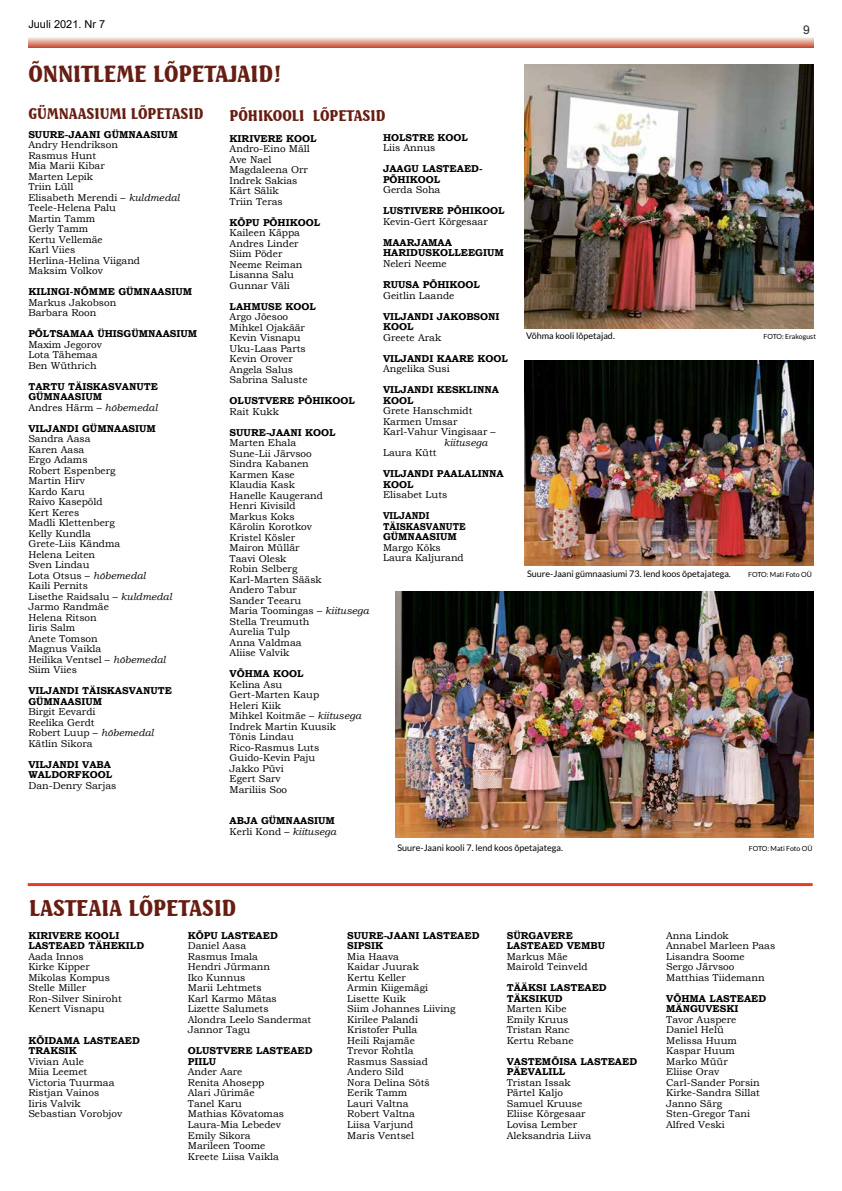
<style>
.page{position:relative;width:842px;height:1191px;background:#fff}
.page>*{position:absolute;margin:0;border:0;box-sizing:border-box;transform-origin:0 0}
.t1{font:800 22.7px "Seagull BT";color:#671d12;scale:.94 1}
.t2{font:800 22.2px "Seagull BT";color:#671d12;scale:.94 1}
.t3{font:800 15px "Seagull BT";color:#671d12;scale:.94 1}
.t4{font:12px "Arial";color:#26221f}
.t5{font:11px "Arial";color:#000}
.t6{font:10px/10.5px "Bookman Old Style";color:#000}
.t7{font:700 10px/10.5px "Bookman Old Style";color:#000}
.t8{font:700 10px/10.5px "Bookman Old Style";color:#000;scale:.92 1}
.t9{font:italic 10px "Bookman Old Style";color:#000}
.t10{font:9px "Lato";color:#000}
.t11{font:7px "Lato";color:#000}
.s1{font-style:italic}
.s2{font-weight:400}
.s3{font-weight:400;font-style:italic}
</style>
<div class="page">
<svg style="left:28px;top:37px;width:786px;height:11px;background:#df9c8d"></svg>
<hr style="left:28px;top:883px;width:785px;height:3px;background:#e63c23">
<img style="left:524px;top:361px;width:290px;height:204px">
<img style="left:396px;top:592px;width:418px;height:245px">
<img style="left:524px;top:65px;width:290px;height:263px">
<p class="t5" style="left:28px;top:17px;width:79px">Juuli 2021. Nr 7</p>
<h1 class="t1" style="left:28px;top:59px;width:272px">ÕNNITLEME LÕPETAJAID!</h1>
<h3 class="t3" style="left:28px;top:104px;width:188px">GÜMNAASIUMI LÕPETASID</h3>
<p class="t7" style="left:28px;top:129px;width:151px">SUURE-JAANI GÜMNAASIUM</p>
<p class="t6" style="left:28px;top:139px;width:153px">Andry Hendrikson<br>Rasmus Hunt<br>Mia Marii Kibar<br>Marten Lepik<br>Triin Lüll<br>Elisabeth Merendi – <span class="s1">kuldmedal<br></span>Teele-Helena Palu<br>Martin Tamm<br>Gerly Tamm<br>Kertu Vellemäe<br>Karl Viies<br>Herlina-Helina Viigand<br>Maksim Volkov</p>
<p class="t7" style="left:28px;top:286px;width:165px">KILINGI-NÕMME GÜMNAASIUM</p>
<p class="t6" style="left:28px;top:297px;width:89px">Markus Jakobson<br>Barbara Roon</p>
<p class="t7" style="left:28px;top:328px;width:170px">PÕLTSAMAA ÜHISGÜMNAASIUM</p>
<p class="t6" style="left:28px;top:339px;width:75px">Maxim Jegorov<br>Lota Tähemaa<br>Ben Wüthrich</p>
<p class="t7" style="left:28px;top:381px;width:131px">TARTU TÄISKASVANUTE<br>GÜMNAASIUM<br><span class="s2">Andres Härm –</span> <span class="s3">hõbemedal</span></p>
<p class="t7" style="left:28px;top:423px;width:129px">VILJANDI GÜMNAASIUM</p>
<p class="t6" style="left:28px;top:433px;width:145px">Sandra Aasa<br>Karen Aasa<br>Ergo Adams<br>Robert Espenberg<br>Martin Hirv<br>Kardo Karu<br>Raivo Kasepõld<br>Kert Keres<br>Madli Klettenberg<br>Kelly Kundla<br>Grete-Liis Kändma<br>Helena Leiten<br>Sven Lindau<br>Lota Otsus – <span class="s1">hõbemedal<br></span>Kaili Pernits<br>Lisethe Raidsalu – <span class="s1">kuldmedal<br></span>Jarmo Randmäe<br>Helena Ritson<br>Iiris Salm<br>Anete Tomson<br>Magnus Vaikla<br>Heilika Ventsel – <span class="s1">hõbemedal<br></span>Siim Viies</p>
<p class="t7" style="left:28px;top:685px;width:145px">VILJANDI TÄISKASVANUTE<br>GÜMNAASIUM</p>
<p class="t6" style="left:28px;top:706px;width:127px">Birgit Eevardi<br>Reelika Gerdt<br>Robert Luup – <span class="s1">hõbemedal<br></span>Kätlin Sikora</p>
<p class="t7" style="left:28px;top:759px;width:85px">VILJANDI VABA<br>WALDORFKOOL</p>
<p class="t6" style="left:28px;top:780px;width:89px">Dan-Denry Sarjas</p>
<h3 class="t3" style="left:230px;top:105px;width:167px">PÕHIKOOLI LÕPETASID</h3>
<p class="t7" style="left:230px;top:133px;width:89px">KIRIVERE KOOL</p>
<p class="t6" style="left:230px;top:143px;width:82px">Andro-Eino Mäll<br>Ave Nael<br>Magdaleena Orr<br>Indrek Sakias<br>Kärt Sälik<br>Triin Teras</p>
<p class="t7" style="left:230px;top:217px;width:92px">KÕPU PÕHIKOOL</p>
<p class="t6" style="left:230px;top:227px;width:74px">Kaileen Käppa<br>Andres Linder<br>Siim Põder<br>Neeme Reiman<br>Lisanna Salu<br>Gunnar Väli</p>
<p class="t7" style="left:230px;top:301px;width:88px">LAHMUSE KOOL</p>
<p class="t6" style="left:230px;top:311px;width:79px">Argo Jõesoo<br>Mihkel Ojakäär<br>Kevin Visnapu<br>Uku-Laas Parts<br>Kevin Orover<br>Angela Salus<br>Sabrina Saluste</p>
<p class="t7" style="left:230px;top:395px;width:127px">OLUSTVERE PÕHIKOOL</p>
<p class="t6" style="left:230px;top:406px;width:51px">Rait Kukk</p>
<p class="t7" style="left:230px;top:427px;width:108px">SUURE-JAANI KOOL</p>
<p class="t6" style="left:230px;top:437px;width:141px">Marten Ehala<br>Sune-Lii Järvsoo<br>Sindra Kabanen<br>Karmen Kase<br>Klaudia Kask<br>Hanelle Kaugerand<br>Henri Kivisild<br>Markus Koks<br>Kärolin Korotkov<br>Kristel Kösler<br>Mairon Müllär<br>Taavi Olesk<br>Robin Selberg<br>Karl-Marten Sääsk<br>Andero Tabur<br>Sander Teearu<br>Maria Toomingas – <span class="s1">kiitusega<br></span>Stella Treumuth<br>Aurelia Tulp<br>Anna Valdmaa<br>Aliise Valvik</p>
<p class="t7" style="left:230px;top:668px;width:75px">VÕHMA KOOL</p>
<p class="t6" style="left:230px;top:679px;width:133px">Kelina Asu<br>Gert-Marten Kaup<br>Heleri Kiik<br>Mihkel Koitmäe – <span class="s1">kiitusega<br></span>Indrek Martin Kuusik<br>Tõnis Lindau<br>Rico-Rasmus Luts<br>Guido-Kevin Paju<br>Jakko Püvi<br>Egert Sarv<br>Mariliis Soo</p>
<p class="t7" style="left:230px;top:815px;width:108px">ABJA GÜMNAASIUM<br><span class="s2">Kerli Kond –</span> <span class="s3">kiitusega</span></p>
<p class="t7" style="left:383px;top:132px;width:87px">HOLSTRE KOOL</p>
<p class="t6" style="left:383px;top:143px;width:54px">Liis Annus</p>
<p class="t7" style="left:383px;top:164px;width:101px">JAAGU LASTEAED-<br>PÕHIKOOL</p>
<p class="t6" style="left:383px;top:185px;width:59px">Gerda Soha</p>
<p class="t7" style="left:383px;top:206px;width:123px">LUSTIVERE PÕHIKOOL</p>
<p class="t6" style="left:383px;top:216px;width:106px">Kevin-Gert Kõrgesaar</p>
<p class="t7" style="left:383px;top:237px;width:122px">MAARJAMAA<br>HARIDUSKOLLEEGIUM</p>
<p class="t6" style="left:383px;top:258px;width:65px">Neleri Neeme</p>
<p class="t7" style="left:383px;top:279px;width:99px">RUUSA PÕHIKOOL</p>
<p class="t6" style="left:383px;top:290px;width:73px">Geitlin Laande</p>
<p class="t7" style="left:383px;top:311px;width:118px">VILJANDI JAKOBSONI<br>KOOL</p>
<p class="t6" style="left:383px;top:332px;width:60px">Greete Arak</p>
<p class="t7" style="left:383px;top:353px;width:126px">VILJANDI KAARE KOOL</p>
<p class="t6" style="left:383px;top:363px;width:68px">Angelika Susi</p>
<p class="t7" style="left:383px;top:384px;width:117px">VILJANDI KESKLINNA<br>KOOL</p>
<p class="t6" style="left:383px;top:405px;width:114px">Grete Hanschmidt<br>Karmen Umsar<br>Karl-Vahur Vingisaar –</p>
<p class="t9" style="left:444px;top:435px;width:45px">kiitusega</p>
<p class="t6" style="left:383px;top:447px;width:55px">Laura Kütt</p>
<p class="t7" style="left:383px;top:468px;width:122px">VILJANDI PAALALINNA<br>KOOL</p>
<p class="t6" style="left:383px;top:489px;width:66px">Elisabet Luts</p>
<p class="t8" style="left:383px;top:510px;width:92px">VILJANDI<br>TÄISKASVANUTE<br>GÜMNAASIUM</p>
<p class="t6" style="left:383px;top:542px;width:82px">Margo Kõks<br>Laura Kaljurand</p>
<p class="t4" style="left:803px;top:22px;width:8px">9</p>
<p class="t10" style="left:526px;top:331px;width:90px">Võhma kooli lõpetajad.</p>
<p class="t11" style="left:763px;top:333px;width:54px">FOTO: Erakogust</p>
<p class="t10" style="left:527px;top:569px;width:205px">Suure-Jaani gümnaasiumi 73. lend koos õpetajatega.</p>
<p class="t11" style="left:748px;top:571px;width:65px">FOTO: Mati Foto OÜ</p>
<h2 class="t2" style="left:29px;top:893px;width:222px">LASTEAIA LÕPETASID</h2>
<p class="t7" style="left:28px;top:930px;width:117px">KIRIVERE KOOLI<br>LASTEAED TÄHEKILD</p>
<p class="t6" style="left:28px;top:951px;width:95px">Aada Innos<br>Kirke Kipper<br>Mikolas Kompus<br>Stelle Miller<br>Ron-Silver Siniroht<br>Kenert Visnapu</p>
<p class="t7" style="left:28px;top:1035px;width:113px">KÕIDAMA LASTEAED<br>TRAKSIK</p>
<p class="t6" style="left:28px;top:1056px;width:96px">Vivian Aule<br>Miia Leemet<br>Victoria Tuurmaa<br>Ristjan Vainos<br>Iiris Valvik<br>Sebastian Vorobjov</p>
<p class="t7" style="left:188px;top:930px;width:91px">KÕPU LASTEAED</p>
<p class="t6" style="left:188px;top:940px;width:125px">Daniel Aasa<br>Rasmus Imala<br>Hendri Jürmann<br>Iko Kunnus<br>Marii Lehtmets<br>Karl Karmo Mätas<br>Lizette Salumets<br>Alondra Leelo Sandermat<br>Jannor Tagu</p>
<p class="t7" style="left:188px;top:1045px;width:126px">OLUSTVERE LASTEAED<br>PIILU</p>
<p class="t6" style="left:188px;top:1066px;width:98px">Ander Aare<br>Renita Ahosepp<br>Alari Jürimäe<br>Tanel Karu<br>Mathias Kõvatomas<br>Laura-Mia Lebedev<br>Emily Sikora<br>Marileen Toome<br>Kreete Liisa Vaikla</p>
<p class="t10" style="left:397px;top:842px;width:167px">Suure-Jaani kooli 7. lend koos õpetajatega.</p>
<p class="t11" style="left:749px;top:844px;width:65px">FOTO: Mati Foto OÜ</p>
<p class="t7" style="left:347px;top:930px;width:134px">SUURE-JAANI LASTEAED<br>SIPSIK</p>
<p class="t6" style="left:347px;top:951px;width:110px">Mia Haava<br>Kaidar Juurak<br>Kertu Keller<br>Armin Kiigemägi<br>Lisette Kuik<br>Siim Johannes Liiving<br>Kirilee Palandi<br>Kristofer Pulla<br>Heili Rajamäe<br>Trevor Rohtla<br>Rasmus Sassiad<br>Andero Sild<br>Nora Delina Sõtš<br>Eerik Tamm<br>Lauri Valtna<br>Robert Valtna<br>Liisa Varjund<br>Maris Ventsel</p>
<p class="t7" style="left:507px;top:930px;width:100px">SÜRGAVERE<br>LASTEAED VEMBU</p>
<p class="t6" style="left:507px;top:951px;width:82px">Markus Mäe<br>Mairold Teinveld</p>
<p class="t7" style="left:507px;top:982px;width:101px">TÄÄKSI LASTEAED<br>TÄKSIKUD</p>
<p class="t6" style="left:507px;top:1003px;width:68px">Marten Kibe<br>Emily Kruus<br>Tristan Ranc<br>Kertu Rebane</p>
<p class="t7" style="left:507px;top:1056px;width:132px">VASTEMÕISA LASTEAED<br>PÄEVALILL</p>
<p class="t6" style="left:507px;top:1077px;width:86px">Tristan Issak<br>Pärtel Kaljo<br>Samuel Kruuse<br>Eliise Kõrgesaar<br>Lovisa Lember<br>Aleksandria Liiva</p>
<p class="t6" style="left:666px;top:930px;width:110px">Anna Lindok<br>Annabel Marleen Paas<br>Lisandra Soome<br>Sergo Järvsoo<br>Matthias Tiidemann</p>
<p class="t7" style="left:666px;top:993px;width:101px">VÕHMA LASTEAED<br>MÄNGUVESKI</p>
<p class="t6" style="left:666px;top:1014px;width:95px">Tavor Auspere<br>Daniel Helü<br>Melissa Huum<br>Kaspar Huum<br>Marko Müür<br>Eliise Orav<br>Carl-Sander Porsin<br>Kirke-Sandra Sillat<br>Janno Särg<br>Sten-Gregor Tani<br>Alfred Veski</p>
</div>
